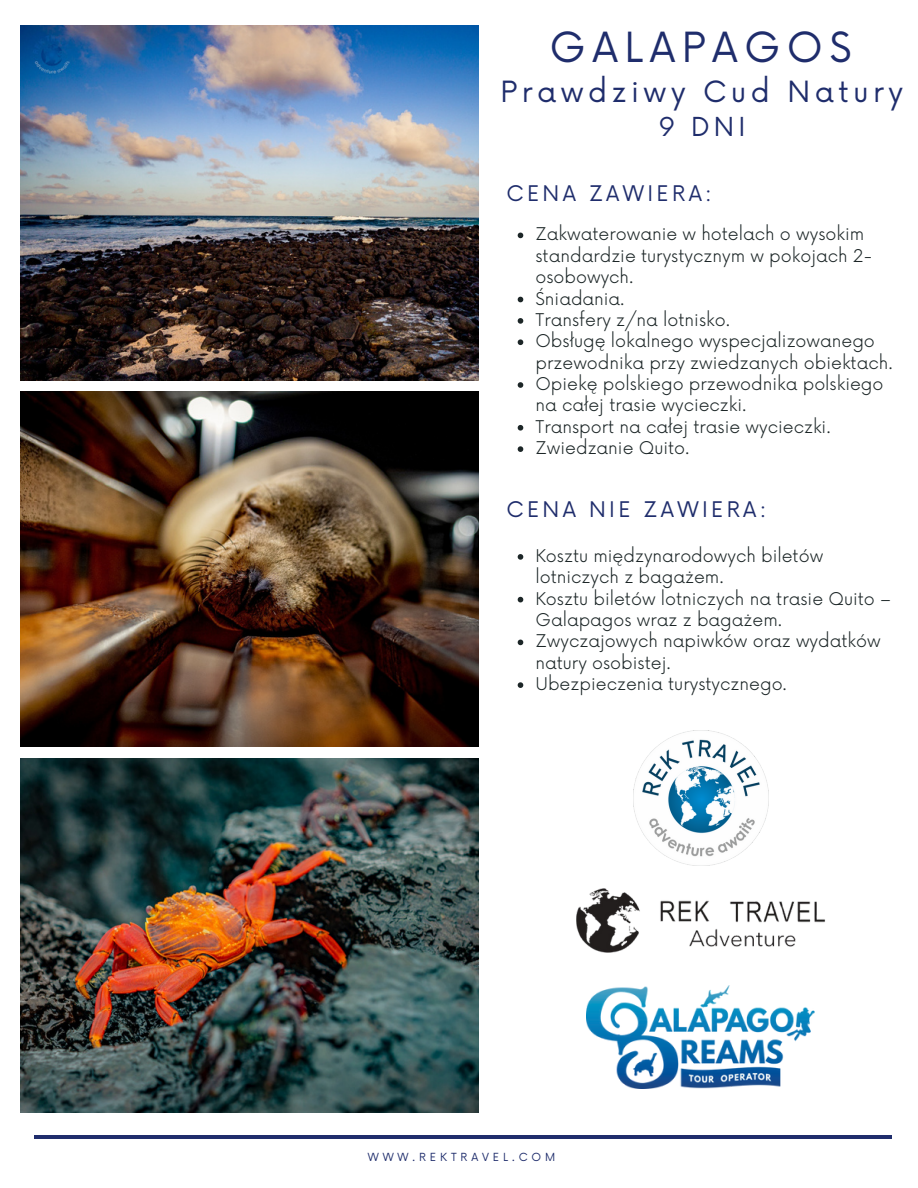
<style>
.page{position:relative;width:918px;height:1188px;background:#fff}
.page>*{position:absolute;margin:0;border:0;box-sizing:border-box;transform-origin:0 0}
.t1{font:40.5px "Now";letter-spacing:.16em;color:#1f2d6c}
.t2{font:28.5px "Now";letter-spacing:.16em;color:#1f2d6c}
.t3{font:25.5px "Now";color:#1f2d6c}
.t4{font:21px "Now";letter-spacing:.16em;color:#1f2d6c}
.t5{font:300 17.1px/21.3px "Now";color:#1c2627}
.t6{font:10.95px "Now";letter-spacing:.36em;color:#1f2d6c}
</style>
<div class="page">
<hr style="left:35px;top:1136px;width:857px;height:3px;background:#1f2d6c">
<img style="left:21px;top:26px;width:458px;height:354px">
<img style="left:21px;top:391px;width:458px;height:356px">
<img style="left:21px;top:758px;width:458px;height:355px">
<img style="left:633px;top:730px;width:135px;height:81px">
<svg style="left:518px;top:233px;width:5px;height:5px"></svg>
<svg style="left:518px;top:297px;width:5px;height:5px"></svg>
<svg style="left:518px;top:318px;width:5px;height:6px"></svg>
<svg style="left:518px;top:339px;width:5px;height:6px"></svg>
<svg style="left:518px;top:382px;width:5px;height:6px"></svg>
<svg style="left:518px;top:425px;width:5px;height:6px"></svg>
<svg style="left:518px;top:446px;width:5px;height:6px"></svg>
<svg style="left:518px;top:554px;width:5px;height:6px"></svg>
<svg style="left:518px;top:597px;width:5px;height:5px"></svg>
<svg style="left:518px;top:640px;width:5px;height:5px"></svg>
<svg style="left:518px;top:682px;width:5px;height:6px"></svg>
<img style="left:576px;top:811px;width:250px;height:214px">
<img style="left:587px;top:986px;width:228px;height:102px">
<h1 class="t1" style="left:550px;top:25px;width:304px">GALAPAGOS</h1>
<h2 class="t2" style="left:500px;top:76px;width:404px">Prawdziwy Cud Natury</h2>
<h3 class="t3" style="left:658px;top:112px;width:88px">9 DNI</h3>
<p class="t4" style="left:506px;top:182px;width:207px">CENA ZAWIERA:</p>
<p class="t5" style="left:535px;top:224px;width:359px">Zakwaterowanie w hotelach o wysokim standardzie turystycznym w pokojach 2- osobowych.<br>Śniadania.<br>Transfery z/na lotnisko.<br>Obsługę lokalnego wyspecjalizowanego przewodnika przy zwiedzanych obiektach.<br>Opiekę polskiego przewodnika polskiego na całej trasie wycieczki.<br>Transport na całej trasie wycieczki.<br>Zwiedzanie Quito.</p>
<p class="t4" style="left:506px;top:497px;width:261px">CENA NIE ZAWIERA:</p>
<p class="t5" style="left:535px;top:546px;width:357px">Kosztu międzynarodowych biletów lotniczych z bagażem.<br>Kosztu biletów lotniczych na trasie Quito –<br>Galapagos wraz z bagażem.<br>Zwyczajowych napiwków oraz wydatków natury osobistej.<br>Ubezpieczenia turystycznego.</p>
<p class="t6" style="left:368px;top:1151px;width:189px">WWW.REKTRAVEL.COM</p>
</div>
